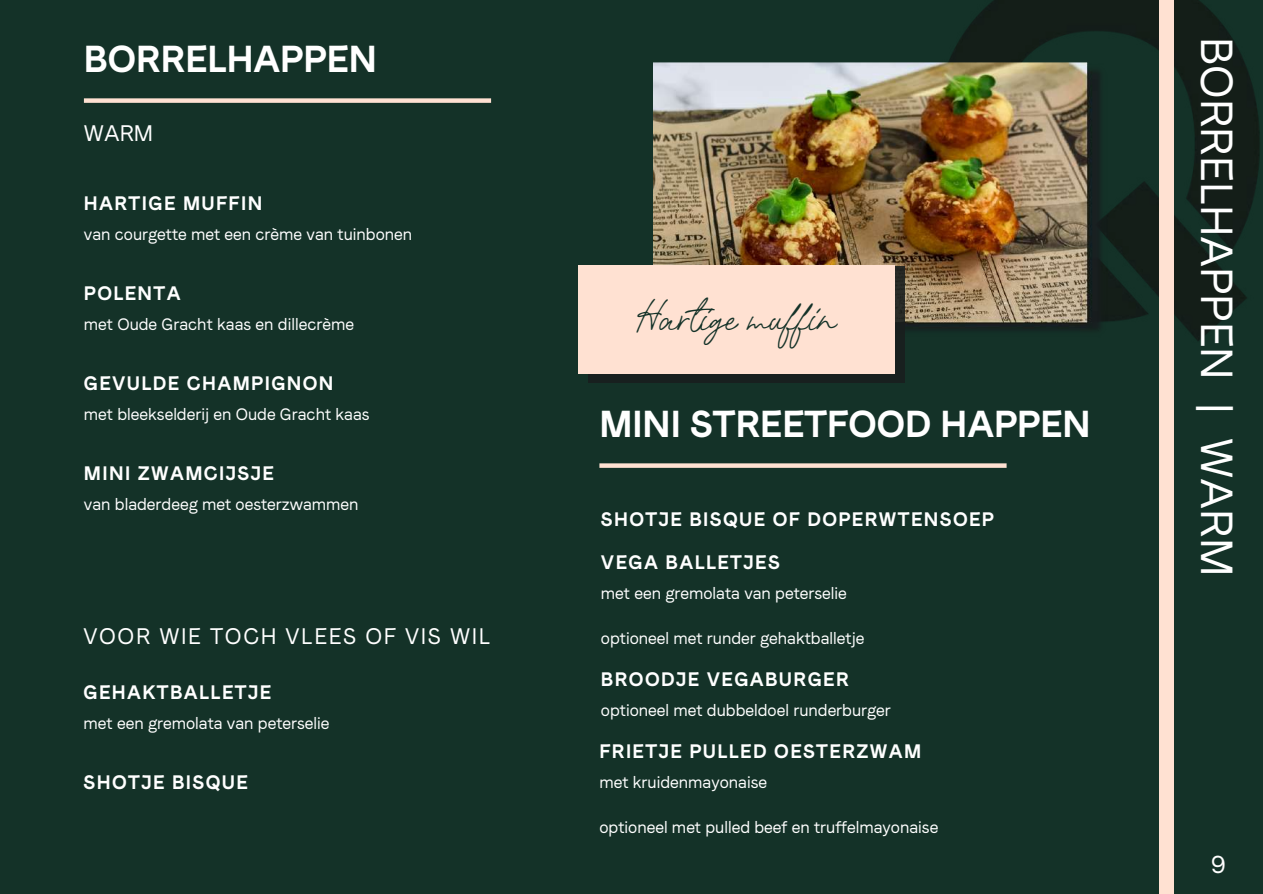
<style>
.page{position:relative;width:1263px;height:894px;background:#fff}
.page>*{position:absolute;margin:0;border:0;box-sizing:border-box;transform-origin:0 0}
.t1{font:45px "Quentin Sonata Script";color:#143228}
.t2{font:44.85px "Faro Regular Lucky";color:#fff}
.t3{font:37.5px "Faro Bold Lucky";color:#fff}
.t4{font:24.75px "Faro Regular Lucky";color:#fff}
.t5{font:22.5px "Faro Regular Lucky";letter-spacing:.07em;color:#fff}
.t6{font:19.5px "Faro Bold Lucky";letter-spacing:.07em;color:#fff}
.t7{font:16.5px "Faro Regular Lucky";color:#fff}
</style>
<div class="page">
<div style="left:0;top:0;width:1263px;height:893px;background:#143228"></div>
<img style="left:922px;top:0;width:338px;height:380px">
<img style="left:654px;top:63px;width:453px;height:274px">
<div style="left:1160px;top:875px;width:13px;height:18px;background:#ffe1d2"></div>
<div style="left:1160px;top:28px;width:13px;height:847px;background:#ffe1d2"></div>
<div style="left:1160px;top:1px;width:13px;height:27px;background:#ffe1d2"></div>
<div style="left:84px;top:98px;width:407px;height:5px;background:#ffe1d2"></div>
<div style="left:589px;top:266px;width:316px;height:116px;background:linear-gradient(to bottom,#2a2b26,#151e1e)"></div>
<div style="left:578px;top:264px;width:316px;height:109px;background:#ffe1d2"></div>
<svg style="left:599px;top:463px;width:408px;height:4px;background:#e9d0c2"></svg>
<h3 class="t3" style="left:84px;top:36px;width:294px">BORRELHAPPEN</h3>
<h3 class="t5" style="left:84px;top:119px;width:71px">WARM</h3>
<p class="t6" style="left:84px;top:191px;width:180px">HARTIGE MUFFIN</p>
<p class="t7" style="left:84px;top:224px;width:330px">van courgette met een crème van tuinbonen</p>
<p class="t6" style="left:84px;top:281px;width:98px">POLENTA</p>
<p class="t7" style="left:84px;top:314px;width:272px">met Oude Gracht kaas en dillecrème</p>
<p class="t6" style="left:84px;top:371px;width:251px">GEVULDE CHAMPIGNON</p>
<p class="t7" style="left:84px;top:404px;width:287px">met bleekselderij en Oude Gracht kaas</p>
<p class="t6" style="left:84px;top:461px;width:191px">MINI ZWAMCIJSJE</p>
<p class="t7" style="left:84px;top:494px;width:276px">van bladerdeeg met oesterzwammen</p>
<h3 class="t5" style="left:84px;top:622px;width:408px">VOOR WIE TOCH VLEES OF VIS WIL</h3>
<p class="t6" style="left:84px;top:679px;width:189px">GEHAKTBALLETJE</p>
<p class="t7" style="left:84px;top:713px;width:248px">met een gremolata van peterselie</p>
<p class="t6" style="left:84px;top:769px;width:166px">SHOTJE BISQUE</p>
<h1 class="t1" style="left:636px;top:296px;width:202px">Hartige muffin</h1>
<h3 class="t3" style="left:599px;top:401px;width:493px">MINI STREETFOOD HAPPEN</h3>
<p class="t6" style="left:601px;top:506px;width:395px">SHOTJE BISQUE OF DOPERWTENSOEP</p>
<p class="t6" style="left:601px;top:550px;width:180px">VEGA BALLETJES</p>
<p class="t7" style="left:601px;top:583px;width:248px">met een gremolata van peterselie</p>
<p class="t7" style="left:601px;top:628px;width:265px">optioneel met runder gehaktballetje</p>
<p class="t6" style="left:601px;top:667px;width:249px">BROODJE VEGABURGER</p>
<p class="t7" style="left:601px;top:700px;width:291px">optioneel met dubbeldoel runderburger</p>
<p class="t6" style="left:599px;top:738px;width:323px">FRIETJE PULLED OESTERZWAM</p>
<p class="t7" style="left:599px;top:772px;width:169px">met kruidenmayonaise</p>
<p class="t7" style="left:599px;top:817px;width:340px">optioneel met pulled beef en truffelmayonaise</p>
<h2 class="t2" style="left:1244px;top:37px;width:540px;rotate:90deg">BORRELHAPPEN | WARM</h2>
<h3 class="t4" style="left:1211px;top:848px;width:16px">9</h3>
</div>
